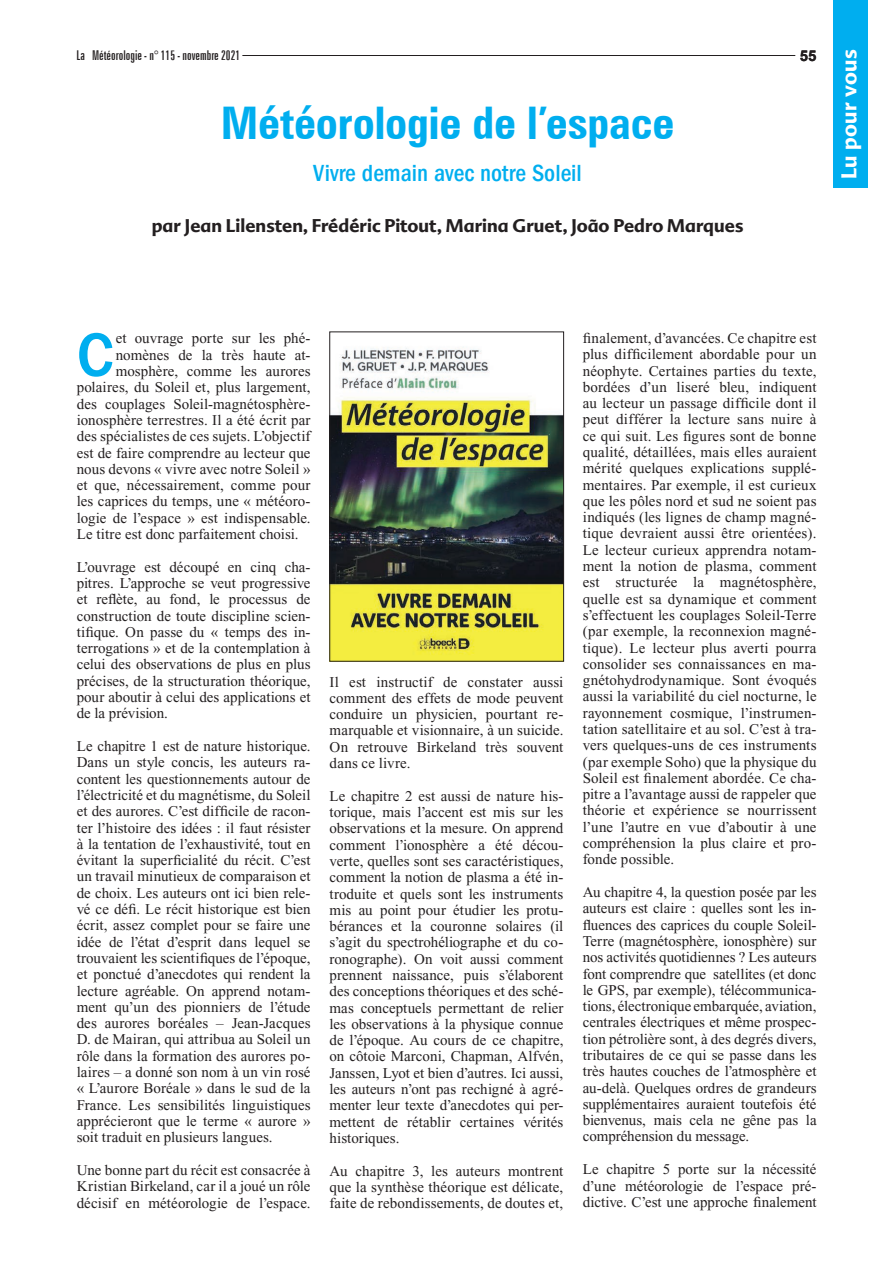
<style>
.page{position:relative;width:893px;height:1263px;background:#fff}
.page>*{position:absolute;margin:0;border:0;box-sizing:border-box;transform-origin:0 0}
.t1{font:500 63.9px "Franklin Gothic";color:#00aeef}
.t2{font:700 condensed 45px "Zurich BT";letter-spacing:-.005em;color:#00aeef}
.t3{font:500 condensed 24px "Franklin Gothic";color:#00aeef}
.t4{font:700 21px "Advert";letter-spacing:.02em;color:#fff}
.t5{font:700 18px "Advert";color:#231f20}
.t6{font:15px/16.4px "Times New Roman";letter-spacing:.005em;color:#231f20;text-align:justify}
.t7{font:700 15px "Arial";color:#231f20}
.t8{font:extra-condensed 13.5px "Zurich BT";color:#231f20}
</style>
<div class="page">
<hr style="left:242px;top:55px;width:553px;height:1px;background:#231f20">
<img style="left:331px;top:347px;width:231px;height:312px">
<div style="left:329px;top:332px;width:235px;height:329px;border:1px solid #231f20"></div>
<div style="left:833px;top:0;width:34px;height:187px;background:#00aeef"></div>
<p class="t8" style="left:77px;top:48px;width:165px">La Météorologie - n° 115 - novembre 2021</p>
<p class="t7" style="left:800px;top:45px;width:18px">55</p>
<h2 class="t2" style="left:221px;top:96px;width:455px">Météorologie de l’espace</h2>
<h3 class="t3" style="left:313px;top:159px;width:270px">Vivre demain avec notre Soleil</h3>
<p class="t5" style="left:152px;top:215px;width:593px">par Jean Lilensten, Frédéric Pitout, Marina Gruet, João Pedro Marques</p>
<h3 class="t4" style="left:836px;top:179px;width:132px;rotate:-90deg">Lu pour vous</h3>
<h1 class="t1" style="left:77px;top:315px;width:38px">C</h1>
<p class="t6" style="left:116px;top:330px;width:196px">et ouvrage porte sur les phé-</p>
<p class="t6" style="left:116px;top:347px;width:196px">nomènes de la très haute at-</p>
<p class="t6" style="left:116px;top:363px;width:196px">mosphère, comme les aurores</p>
<p class="t6" style="left:77px;top:379px;width:235px">polaires, du Soleil et, plus largement,</p>
<p class="t6" style="left:77px;top:395px;width:235px">des couplages Soleil-magnétosphère-</p>
<p class="t6" style="left:77px;top:412px;width:235px">ionosphère terrestres. Il a été écrit par</p>
<p class="t6" style="left:77px;top:428px;width:235px">des spécialistes de ces sujets. L’objectif</p>
<p class="t6" style="left:77px;top:444px;width:235px">est de faire comprendre au lecteur que</p>
<p class="t6" style="left:77px;top:461px;width:235px">nous devons « vivre avec notre Soleil »</p>
<p class="t6" style="left:77px;top:477px;width:235px">et que, nécessairement, comme pour</p>
<p class="t6" style="left:77px;top:493px;width:235px">les caprices du temps, une « météoro-</p>
<p class="t6" style="left:77px;top:509px;width:235px">logie de l’espace » est indispensable.</p>
<p class="t6" style="left:77px;top:526px;width:223px">Le titre est donc parfaitement choisi.</p>
<p class="t6" style="left:77px;top:559px;width:235px">L’ouvrage est découpé en cinq cha&shy;pitres. L’approche se veut progressive et reflète, au fond, le processus de construction de toute discipline scien&shy;tifique. On passe du « temps des in&shy;terrogations » et de la contemplation à celui des observations de plus en plus précises, de la structuration théorique, pour aboutir à celui des applications et de la prévision.</p>
<p class="t6" style="left:77px;top:738px;width:235px">Le chapitre 1 est de nature historique.<br>Dans un style concis, les auteurs ra&shy;content les questionnements autour de l’électricité et du magnétisme, du Soleil et des aurores. C’est difficile de racon&shy;ter l’histoire des idées : il faut résister à la tentation de l’exhaustivité, tout en évitant la superficialité du récit. C’est un travail minutieux de comparaison et de choix. Les auteurs ont ici bien rele&shy;vé ce défi. Le récit historique est bien écrit, assez complet pour se faire une idée de l’état d’esprit dans lequel se trouvaient les scientifiques de l’époque, et ponctué d’anecdotes qui rendent la lecture agréable. On apprend notam&shy;ment qu’un des pionniers de l’étude des aurores boréales – Jean-Jacques D. de Mairan, qui attribua au Soleil un rôle dans la formation des aurores po&shy;laires – a donné son nom à un vin rosé « L’aurore Boréale » dans le sud de la France. Les sensibilités linguistiques apprécieront que le terme « aurore » soit traduit en plusieurs langues.</p>
<p class="t6" style="left:77px;top:1162px;width:235px">Une bonne part du récit est consacrée à Kristian Birkeland, car il a joué un rôle décisif en météorologie de l’espace.</p>
<p class="t6" style="left:330px;top:673px;width:235px">Il est instructif de constater aussi comment des effets de mode peuvent conduire un physicien, pourtant re&shy;marquable et visionnaire, à un suicide.<br>On retrouve Birkeland très souvent dans ce livre.</p>
<p class="t6" style="left:330px;top:788px;width:235px">Le chapitre 2 est aussi de nature his&shy;torique, mais l’accent est mis sur les observations et la mesure. On apprend comment l’ionosphère a été décou&shy;verte, quelles sont ses caractéristiques, comment la notion de plasma a été in&shy;troduite et quels sont les instruments mis au point pour étudier les protu&shy;bérances et la couronne solaires (il s’agit du spectrohéliographe et du co&shy;ronographe). On voit aussi comment prennent naissance, puis s’élaborent des conceptions théoriques et des sché&shy;mas conceptuels permettant de relier les observations à la physique connue de l’époque. Au cours de ce chapitre, on côtoie Marconi, Chapman, Alfvén, Janssen, Lyot et bien d’autres. Ici aussi, les auteurs n’ont pas rechigné à agré&shy;menter leur texte d’anecdotes qui per&shy;mettent de rétablir certaines vérités historiques.</p>
<p class="t6" style="left:330px;top:1162px;width:235px">Au chapitre 3, les auteurs montrent que la synthèse théorique est délicate, faite de rebondissements, de doutes et,</p>
<p class="t6" style="left:583px;top:330px;width:235px">finalement, d’avancées. Ce chapitre est plus difficilement abordable pour un néophyte. Certaines parties du texte, bordées d’un liseré bleu, indiquent au lecteur un passage difficile dont il peut différer la lecture sans nuire à ce qui suit. Les figures sont de bonne qualité, détaillées, mais elles auraient mérité quelques explications supplé&shy;mentaires. Par exemple, il est curieux que les pôles nord et sud ne soient pas indiqués (les lignes de champ magné&shy;tique devraient aussi être orientées).<br>Le lecteur curieux apprendra notam&shy;ment la notion de plasma, comment est structurée la magnétosphère, quelle est sa dynamique et comment s’effectuent les couplages Soleil-Terre (par exemple, la reconnexion magné&shy;tique). Le lecteur plus averti pourra consolider ses connaissances en ma&shy;gnétohydrodynamique. Sont évoqués aussi la variabilité du ciel nocturne, le rayonnement cosmique, l’instrumen&shy;tation satellitaire et au sol. C’est à tra&shy;vers quelques-uns de ces instruments (par exemple Soho) que la physique du Soleil est finalement abordée. Ce cha&shy;pitre a l’avantage aussi de rappeler que théorie et expérience se nourrissent l’une l’autre en vue d’aboutir à une compréhension la plus claire et pro&shy;fonde possible.</p>
<p class="t6" style="left:583px;top:884px;width:235px">Au chapitre 4, la question posée par les auteurs est claire : quelles sont les in&shy;fluences des caprices du couple Soleil-Terre (magnétosphère, ionosphère) sur nos activités quotidiennes ? Les auteurs font comprendre que satellites (et donc le GPS, par exemple), télécommunica&shy;tions, électronique embarquée, aviation, centrales électriques et même prospec&shy;tion pétrolière sont, à des degrés divers, tributaires de ce qui se passe dans les très hautes couches de l’atmosphère et au-delà. Quelques ordres de grandeurs supplémentaires auraient toutefois été bienvenus, mais cela ne gêne pas la compréhension du message.</p>
<p class="t6" style="left:583px;top:1161px;width:235px">Le chapitre 5 porte sur la nécessité d’une météorologie de l’espace pré&shy;dictive. C’est une approche finalement</p>
</div>
